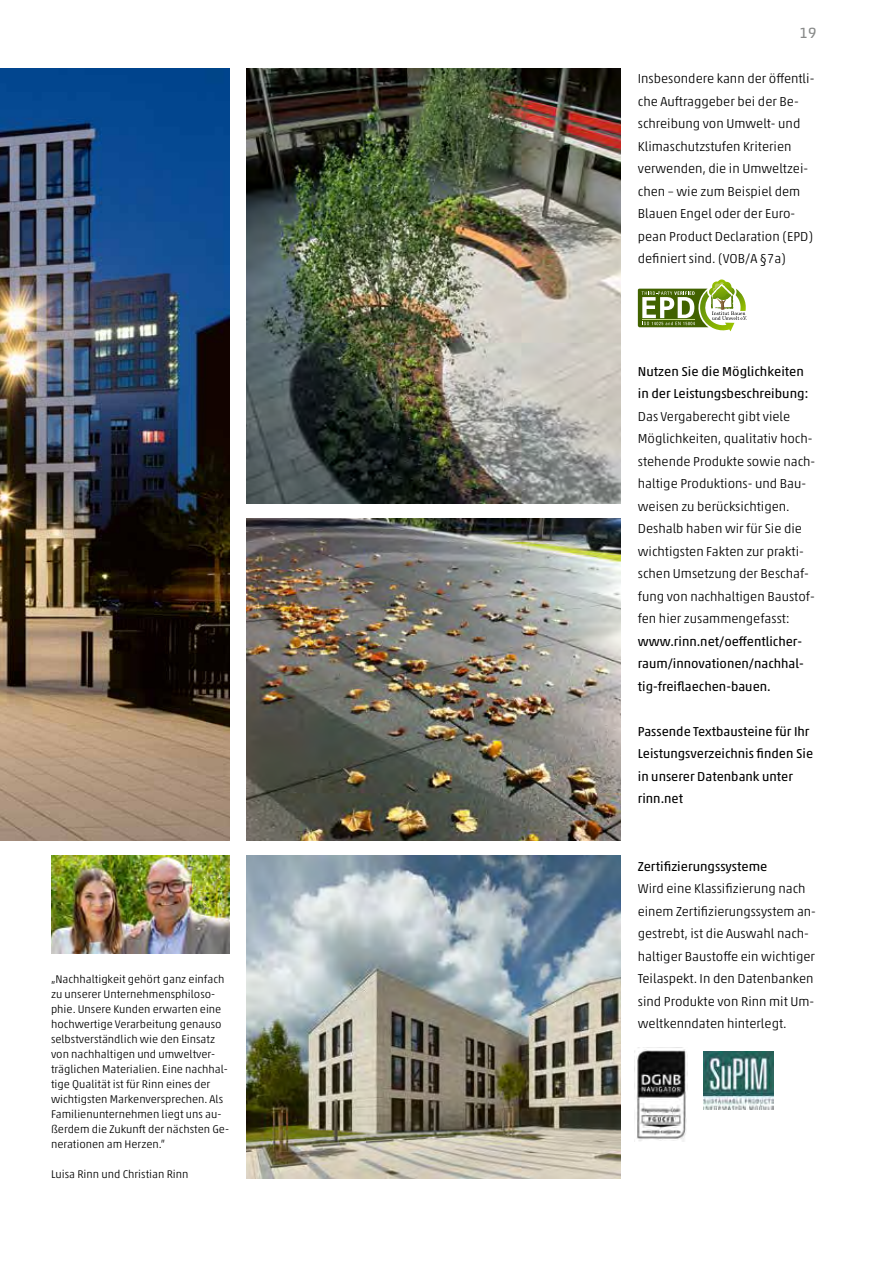
<style>
.page{position:relative;width:893px;height:1263px;background:#fff}
.page>*{position:absolute;margin:0;border:0;box-sizing:border-box;transform-origin:0 0}
.t1{font:15px "Akko Std";color:#878988}
.t2{font:300 13.2px/22.5px "Akko Std";color:#000}
.t3{font:13.2px/22.5px "Akko Std";color:#000}
.t4{font:300 11.25px/15px "Akko Std";color:#000}
</style>
<div class="page">
<img style="left:247px;top:518px;width:374px;height:323px">
<img style="left:247px;top:68px;width:374px;height:435px">
<img style="left:0;top:68px;width:230px;height:773px">
<img style="left:247px;top:856px;width:374px;height:322px">
<img style="left:51px;top:855px;width:179px;height:98px">
<svg style="left:638px;top:279px;width:109px;height:53px"></svg>
<hr style="left:642px;top:320px;width:52px;height:1px;background:#c4da80">
<img style="left:703px;top:1051px;width:70px;height:59px">
<img style="left:636px;top:1047px;width:52px;height:94px">
<p class="t4" style="left:51px;top:972px;width:180px">„Nachhaltigkeit gehört ganz einfach zu unserer Unternehmensphiloso&shy;phie. Unsere Kunden erwarten eine hochwertige Verarbeitung genauso selbstverständlich wie den Einsatz von nachhaltigen und umweltver&shy;träglichen Materialien. Eine nachhal&shy;tige Qualität ist für Rinn eines der wichtigsten Markenversprechen. Als Familienunternehmen liegt uns au&shy;ßerdem die Zukunft der nächsten Ge&shy;nerationen am Herzen.”</p>
<p class="t4" style="left:51px;top:1167px;width:139px">Luisa Rinn und Christian Rinn</p>
<p class="t1" style="left:800px;top:24px;width:18px">19</p>
<p class="t2" style="left:638px;top:67px;width:178px">Insbesondere kann der öffentli&shy;che Auftraggeber bei der Be&shy;schreibung von Umwelt- und<br>Klimaschutzstufen Kriterien verwenden, die in Umweltzei&shy;chen – wie zum Beispiel dem<br>Blauen Engel oder der Euro&shy;pean Product Declaration (EPD) definiert sind. (VOB/A §7a)</p>
<p class="t3" style="left:638px;top:360px;width:172px">Nutzen Sie die Möglichkeiten in der Leistungsbeschreibung:</p>
<p class="t2" style="left:638px;top:405px;width:179px">Das Vergaberecht gibt viele<br>Möglichkeiten, qualitativ hoch&shy;stehende Produkte sowie nach&shy;haltige Produktions- und Bau&shy;weisen zu berücksichtigen.<br>Deshalb haben wir für Sie die wichtigsten Fakten zur prakti&shy;schen Umsetzung der Beschaf&shy;fung von nachhaltigen Baustof&shy;fen hier zusammengefasst:</p>
<p class="t3" style="left:638px;top:630px;width:167px">www.rinn.net/oeffentlicher&shy;raum/innovationen/nachhal&shy;tig-freiflaechen-bauen.</p>
<p class="t3" style="left:638px;top:720px;width:177px">Passende Textbausteine für Ihr<br>Leistungsverzeichnis finden Sie in unserer Datenbank unter rinn.net</p>
<p class="t3" style="left:638px;top:855px;width:131px">Zertifizierungssysteme</p>
<p class="t2" style="left:638px;top:877px;width:179px">Wird eine Klassifizierung nach einem Zertifizierungssystem an&shy;gestrebt, ist die Auswahl nach&shy;haltiger Baustoffe ein wichtiger<br>Teilaspekt. In den Datenbanken sind Produkte von Rinn mit Um&shy;weltkenndaten hinterlegt.</p>
</div>
